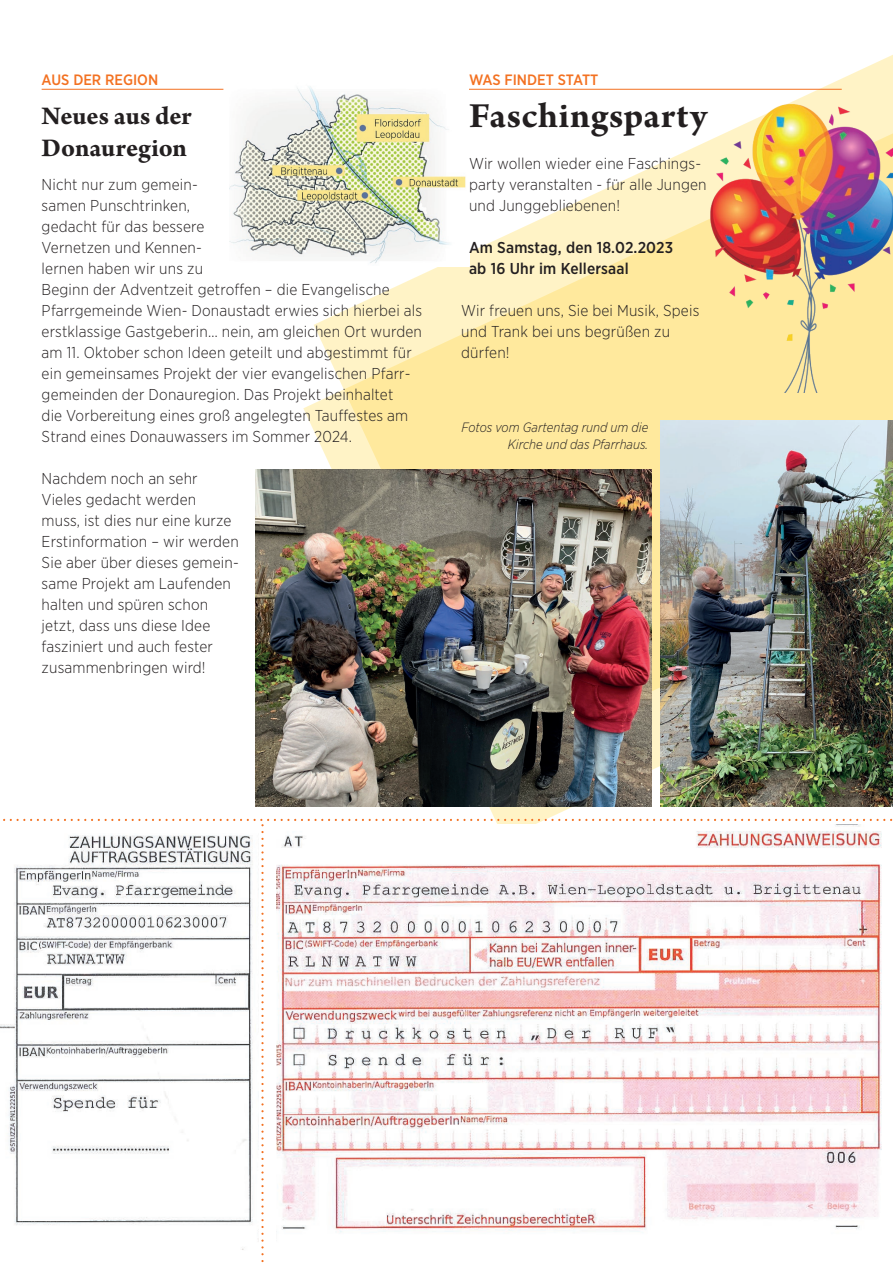
<style>
.page{position:relative;width:893px;height:1263px;background:#fff}
.page>*{position:absolute;margin:0;border:0;box-sizing:border-box;transform-origin:0 0}
.t1{font:700 37.5px "Arno Pro";letter-spacing:.01em;color:#231f20}
.t2{font:700 27px/31.5px "Arno Pro";letter-spacing:-.005em;color:#231f20}
.t3{font:300 15.75px/21px "Gotham Narrow";letter-spacing:.01em;color:#231f20}
.t4{font:500 15.75px/21px "Gotham Narrow";letter-spacing:.01em;color:#231f20}
.t5{font:500 15px "Gotham Narrow";color:#f37121}
.t6{font:italic 300 13.5px/17.4px "Gotham Narrow";color:#231f20;text-align:right}
</style>
<div class="page">
<svg style="left:314px;top:55px;width:579px;height:764px"></svg>
<img style="left:660px;top:421px;width:233px;height:386px">
<img style="left:255px;top:470px;width:396px;height:337px">
<img style="left:276px;top:826px;width:605px;height:407px">
<img style="left:0;top:835px;width:253px;height:415px">
<svg style="left:4px;top:819px;width:889px;height:7px"></svg>
<svg style="left:261px;top:832px;width:3px;height:431px"></svg>
<hr style="left:42px;top:89px;width:181px;height:1px;background:#f37121">
<img style="left:229px;top:80px;width:240px;height:186px">
<hr style="left:469px;top:89px;width:373px;height:1px;background:#f37121">
<img style="left:709px;top:100px;width:184px;height:293px">
<p class="t5" style="left:42px;top:70px;width:118px">AUS DER REGION</p>
<p class="t5" style="left:469px;top:70px;width:131px">WAS FINDET STATT</p>
<h1 class="t1" style="left:469px;top:94px;width:240px">Faschingsparty</h1>
<p class="t3" style="left:469px;top:152px;width:239px">Wir wollen wieder eine Faschings&shy;party veranstalten - für alle Jungen und Junggebliebenen!</p>
<p class="t4" style="left:469px;top:237px;width:206px">Am Samstag, den 18.02.2023 ab 16 Uhr im Kellersaal</p>
<p class="t3" style="left:461px;top:299px;width:240px">Wir freuen uns, Sie bei Musik, Speis und Trank bei uns begrüßen zu dürfen!</p>
<h2 class="t2" style="left:42px;top:102px;width:151px">Neues aus der<br>Donauregion</h2>
<p class="t3" style="left:42px;top:173px;width:382px">Nicht nur zum gemein-<br>samen Punschtrinken,<br>gedacht für das bessere<br>Vernetzen und Kennen-<br>lernen haben wir uns zu<br>Beginn der Adventzeit getroffen – die Evangelische Pfarrgemeinde Wien- Donaustadt erwies sich hierbei als erstklassige Gastgeberin… nein, am gleichen Ort wurden am 11. Oktober schon Ideen geteilt und abgestimmt für ein gemeinsames Projekt der vier evangelischen Pfarr&shy;gemeinden der Donauregion. Das Projekt beinhaltet<br>die Vorbereitung eines groß angelegten Tauffestes am Strand eines Donauwassers im Sommer 2024.</p>
<p class="t3" style="left:42px;top:467px;width:199px">Nachdem noch an sehr<br>Vieles gedacht werden<br>muss, ist dies nur eine kurze<br>Erstinformation – wir werden<br>Sie aber über dieses gemein&shy;same Projekt am Laufenden halten und spüren schon jetzt, dass uns diese Idee fasziniert und auch fester zusammenbringen wird!</p>
<p class="t6" style="left:461px;top:418px;width:188px">Fotos vom Gartentag rund um die<br>Kirche und das Pfarrhaus.</p>
</div>
